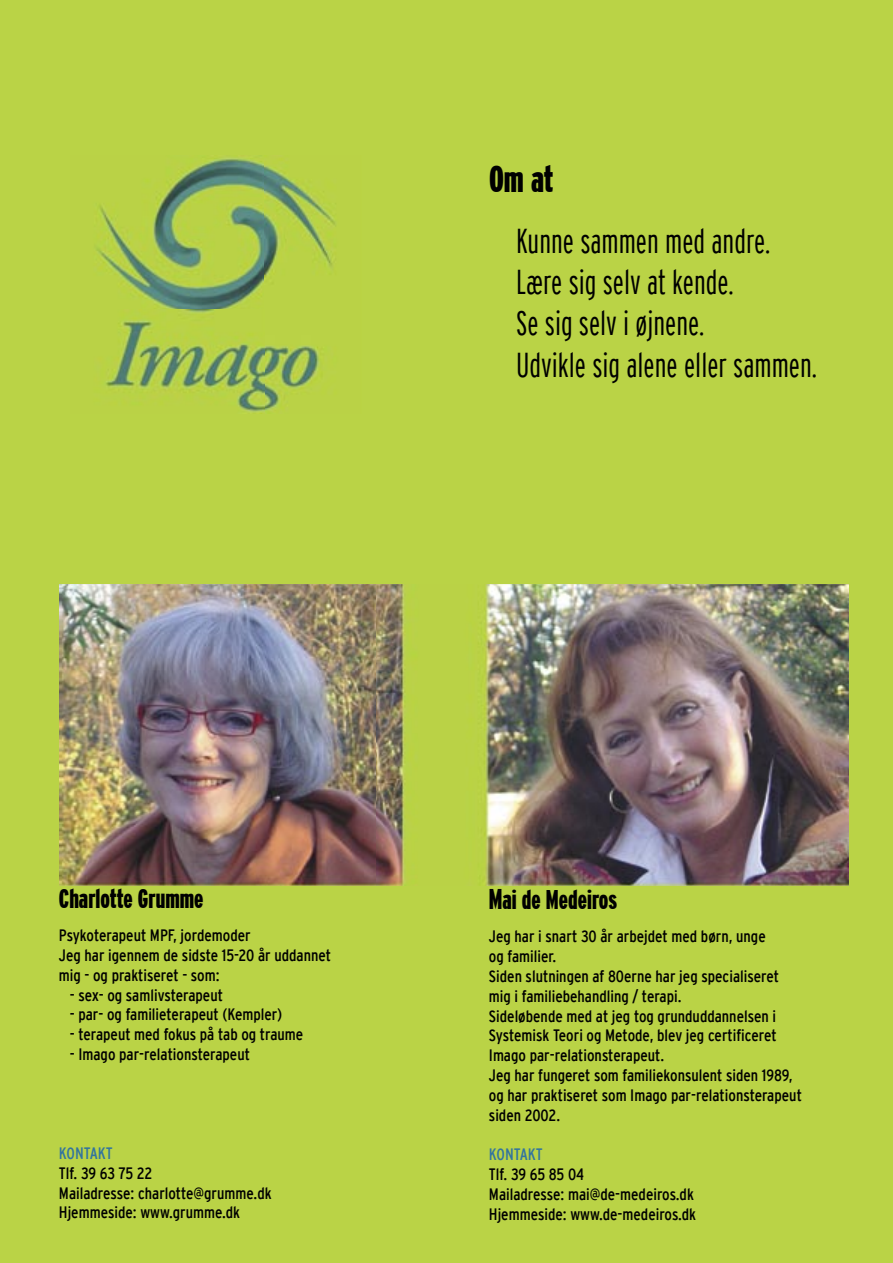
<style>
.page{position:relative;width:893px;height:1263px;background:#bad346}
.page>*{position:absolute;margin:0;border:0;box-sizing:border-box;transform-origin:0 0}
.t1{font:900 extra-condensed 37.5px "Interstate";color:#000}
.t2{font:300 extra-condensed 34.5px/41.4px "Interstate";color:#000}
.t3{font:900 extra-condensed 27px "Interstate";color:#000}
.t4{font:condensed 16.5px/19.8px "Interstate";color:#000}
.t5{font:condensed 16.5px "Interstate";letter-spacing:-.005em;color:#32749e}
.s1{font-size:28.5px}
</style>
<div class="page">
<img style="left:96px;top:157px;width:239px;height:256px">
<img style="left:60px;top:584px;width:789px;height:302px">
<h1 class="t1" style="left:489px;top:158px;width:66px">Om at</h1>
<h2 class="t2" style="left:516px;top:219px;width:302px">Kunne sammen med andre.<br>Lære sig selv at kende.<br>Se sig selv i øjnene.<br>Udvikle sig alene eller sammen.</h2>
<h3 class="t3" style="left:59px;top:883px;width:146px">Charlotte Grumme</h3>
<p class="t4" style="left:59px;top:925px;width:274px">Psykoterapeut MPF, jordemoder<br>Jeg har igennem de sidste 15-20 år uddannet mig - og praktiseret - som:</p>
<p class="t4" style="left:70px;top:985px;width:155px">- sex- og samlivsterapeut</p>
<p class="t4" style="left:70px;top:1005px;width:214px">- par- og familieterapeut (Kempler)</p>
<p class="t4" style="left:70px;top:1024px;width:235px">- terapeut med fokus på tab og traume</p>
<p class="t4" style="left:70px;top:1044px;width:182px">- Imago par-relationsterapeut</p>
<p class="t5" style="left:59px;top:1144px;width:55px">KONTAKT</p>
<p class="t4" style="left:59px;top:1163px;width:214px">Tlf. 39 63 75 22<br>Mailadresse: charlotte@grumme.dk<br>Hjemmeside: www.grumme.dk</p>
<h3 class="t3" style="left:489px;top:885px;width:130px"><span class="s1">M</span>ai de Medeiros</h3>
<p class="t4" style="left:489px;top:927px;width:314px">Jeg har i snart 30 år arbejdet med børn, unge<br>og familier.<br>Siden slutningen af 80erne har jeg specialiseret mig i familiebehandling / terapi.<br>Sideløbende med at jeg tog grunduddannelsen i Systemisk Teori og Metode, blev jeg certificeret Imago par-relationsterapeut.<br>Jeg har fungeret som familiekonsulent siden 1989, og har praktiseret som Imago par-relationsterapeut siden 2002.</p>
<p class="t5" style="left:489px;top:1145px;width:55px">KONTAKT</p>
<p class="t4" style="left:489px;top:1164px;width:209px">Tlf. 39 65 85 04<br>Mailadresse: mai@de-medeiros.dk<br>Hjemmeside: www.de-medeiros.dk</p>
</div>
